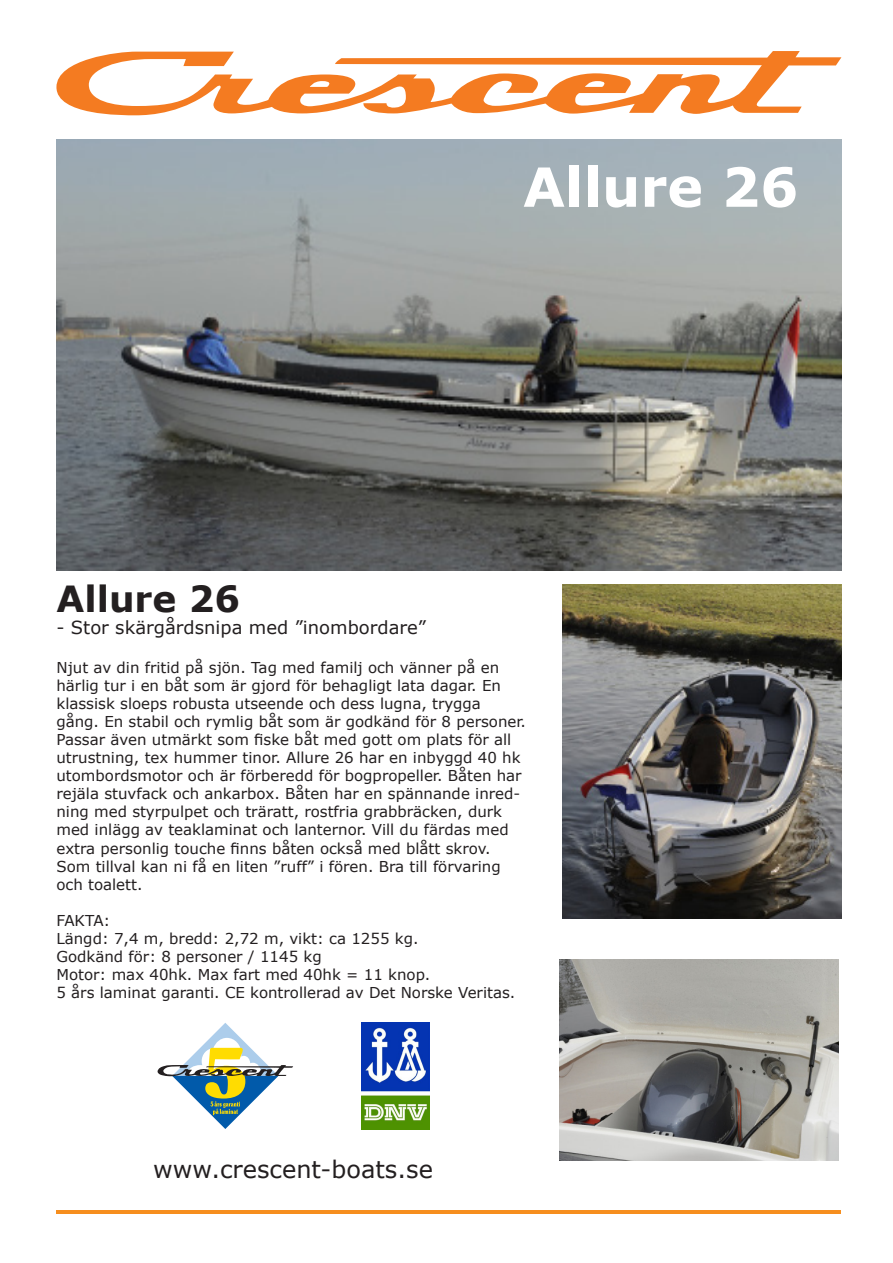
<style>
.page{position:relative;width:893px;height:1263px;background:#fff}
.page>*{position:absolute;margin:0;border:0;box-sizing:border-box;transform-origin:0 0}
.t1{font:700 54px "Verdana";color:#fff}
.t2{font:700 36px "Verdana";color:#231f20}
.t3{font:24px "Verdana";color:#231f20}
.t4{font:18px "Verdana";color:#231f20}
.t5{font:15px/18px "Verdana";color:#231f20}
</style>
<div class="page">
<hr style="left:56px;top:1210px;width:785px;height:4px;background:#f68e1e">
<img style="left:361px;top:1023px;width:68px;height:106px">
<svg style="left:158px;top:1023px;width:135px;height:106px"></svg>
<img style="left:562px;top:584px;width:279px;height:334px">
<svg style="left:56px;top:51px;width:785px;height:64px"></svg>
<img style="left:56px;top:140px;width:785px;height:431px">
<img style="left:559px;top:960px;width:280px;height:200px">
<p class="t1" style="left:523px;top:149px;width:277px">Allure 26</p>
<p class="t2" style="left:56px;top:574px;width:185px">Allure 26</p>
<p class="t4" style="left:56px;top:615px;width:371px">- Stor skärgårdsnipa med ”inombordare”</p>
<p class="t5" style="left:56px;top:659px;width:471px">Njut av din fritid på sjön. Tag med familj och vänner på en härlig tur i en båt som är gjord för behagligt lata dagar. En klassisk sloeps robusta utseende och dess lugna, trygga gång. En stabil och rymlig båt som är godkänd för 8 personer.<br>Passar även utmärkt som fiske båt med gott om plats för all utrustning, tex hummer tinor. Allure 26 har en inbyggd 40 hk utombordsmotor och är förberedd för bogpropeller. Båten har rejäla stuvfack och ankarbox. Båten har en spännande inred&shy;ning med styrpulpet och träratt, rostfria grabbräcken, durk med inlägg av teaklaminat och lanternor. Vill du färdas med extra personlig touche finns båten också med blått skrov.</p>
<p class="t5" style="left:56px;top:857px;width:446px">Som tillval kan ni få en liten ”ruff” i fören. Bra till förvaring och toalett.</p>
<p class="t5" style="left:56px;top:911px;width:55px">FAKTA:</p>
<p class="t5" style="left:56px;top:929px;width:364px">Längd: 7,4 m, bredd: 2,72 m, vikt: ca 1255 kg.</p>
<p class="t5" style="left:56px;top:947px;width:267px">Godkänd för: 8 personer / 1145 kg</p>
<p class="t5" style="left:56px;top:965px;width:375px">Motor: max 40hk. Max fart med 40hk = 11 knop.</p>
<p class="t5" style="left:56px;top:983px;width:460px">5 års laminat garanti. CE kontrollerad av Det Norske Veritas.</p>
<p class="t3" style="left:153px;top:1152px;width:281px">www.crescent-boats.se</p>
</div>
